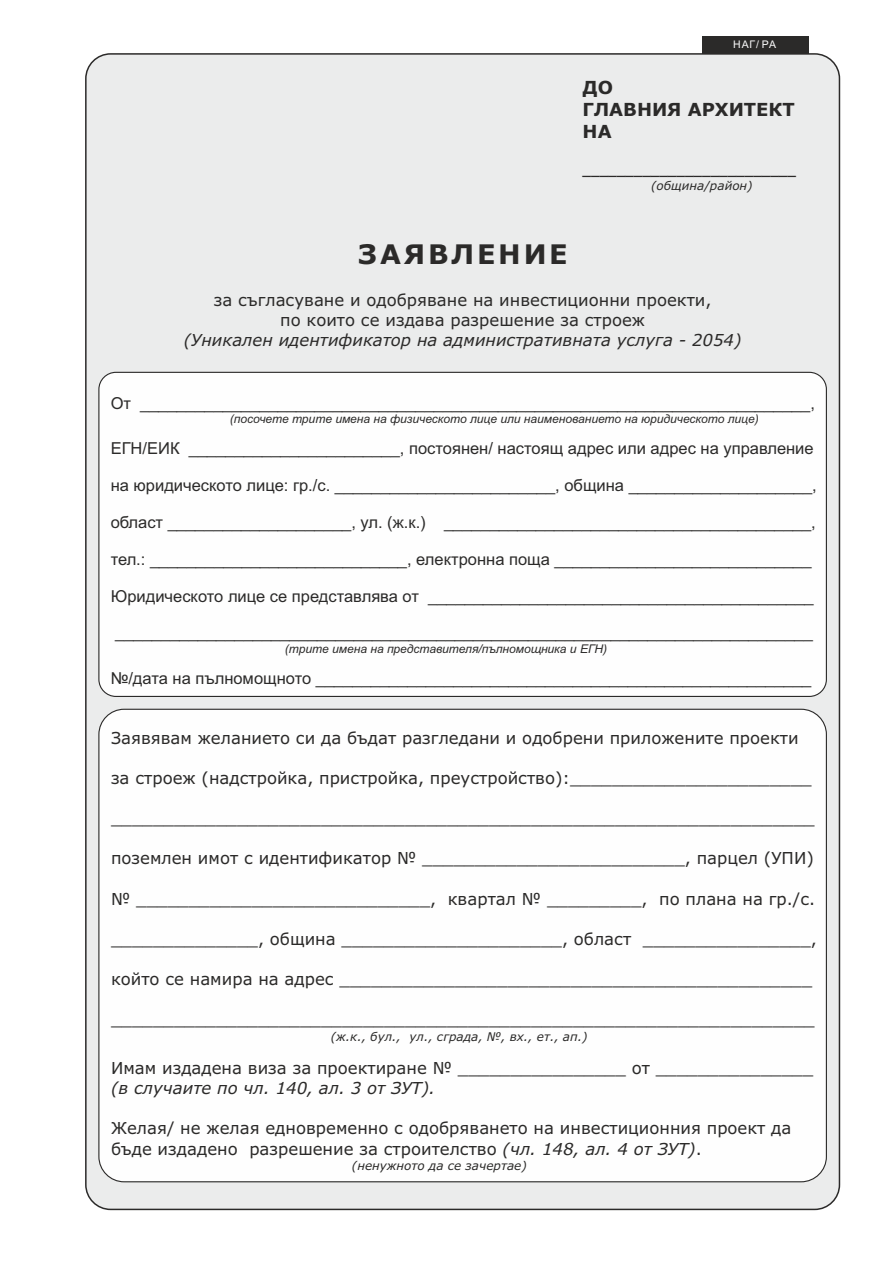
<style>
.page{position:relative;width:893px;height:1262px;background:#fff}
.page>*{position:absolute;margin:0;border:0;box-sizing:border-box;transform-origin:0 0}
.t1{font:700 27px "Verdana";letter-spacing:.105em;color:#2b2a29}
.t2{font:700 18px/21.9px "Verdana";color:#2b2a29}
.t3{font:16.5px/20.1px "Verdana";color:#2b2a29;text-align:center}
.t4{font:16.5px "Arial";color:#2b2a29}
.t5{font:italic 16.5px "Verdana";color:#2b2a29}
.t6{font:italic 12px "Arial";color:#2b2a29}
.t7{font:italic 12px "Verdana";color:#2b2a29}
.t8{font:700 12px "Verdana";color:#2b2a29}
.t9{font:10.5px "Arial";color:#fefefe}
.s1{font-style:italic}
</style>
<div class="page">
<div style="left:85px;top:53px;width:755px;height:1157px;background:#ebecec;border:2px solid #2b2a29;border-radius:25px"></div>
<div style="left:702px;top:36px;width:106px;height:17px;background:#2b2a29"></div>
<div style="left:98px;top:372px;width:729px;height:325px;background:#fefefe;border:1px solid #2b2a29;border-radius:17px"></div>
<div style="left:98px;top:708px;width:729px;height:474px;background:#fefefe;border:1px solid #2b2a29;border-radius:25px"></div>
<p class="t9" style="left:733px;top:41px;width:44px">НАГ/ РА</p>
<p class="t2" style="left:582px;top:78px;width:213px">ДО<br>ГЛАВНИЯ АРХИТЕКТ<br>НА</p>
<p class="t8" style="left:582px;top:166px;width:215px">_________________________</p>
<p class="t7" style="left:651px;top:181px;width:103px">(община/район)</p>
<h1 class="t1" style="left:358px;top:244px;width:211px">ЗАЯВЛЕНИЕ</h1>
<p class="t3" style="left:214px;top:291px;width:499px">за съгласуване и одобряване на инвестиционни проекти, по които се издава разрешение за строеж</p>
<p class="t5" style="left:184px;top:333px;width:559px">(Уникален идентификатор на административната услуга - 2054)</p>
<p class="t4" style="left:111px;top:397px;width:705px">От _________________________________________________________________________,</p>
<p class="t6" style="left:230px;top:414px;width:530px">(посочете трите имена на физическото лице или наименованието на юридическото лице)</p>
<p class="t4" style="left:111px;top:442px;width:704px">ЕГН/ЕИК _______________________, постоянен/ настоящ адрес или адрес на управление</p>
<p class="t4" style="left:111px;top:479px;width:707px">на юридическото лице: гр./с. ________________________, община ____________________,</p>
<p class="t4" style="left:111px;top:516px;width:706px">област ____________________, ул. (ж.к.) ________________________________________,</p>
<p class="t4" style="left:111px;top:552px;width:702px">тел.: ____________________________, електронна поща ____________________________</p>
<p class="t4" style="left:111px;top:589px;width:704px">Юридическото лице се представлява от __________________________________________</p>
<p class="t4" style="left:115px;top:626px;width:699px">____________________________________________________________________________</p>
<p class="t6" style="left:285px;top:644px;width:324px">(трите имена на представителя/пълномощника и ЕГН)</p>
<p class="t4" style="left:111px;top:671px;width:702px">№/дата на пълномощното ______________________________________________________</p>
<p class="t3" style="left:111px;top:729px;width:689px">Заявявам желанието си да бъдат разгледани и одобрени приложените проекти</p>
<p class="t3" style="left:111px;top:769px;width:702px">за строеж (надстройка, пристройка, преустройство):_______________________</p>
<p class="t3" style="left:111px;top:809px;width:705px">___________________________________________________________________</p>
<p class="t3" style="left:111px;top:849px;width:704px">поземлен имот с идентификатор № _________________________, парцел (УПИ)</p>
<p class="t3" style="left:111px;top:890px;width:705px">№ ____________________________, квартал № _________, по плана на гр./с.</p>
<p class="t3" style="left:111px;top:930px;width:707px">______________, община _____________________, област ________________,</p>
<p class="t3" style="left:111px;top:970px;width:702px">който се намира на адрес _____________________________________________</p>
<p class="t3" style="left:111px;top:1010px;width:705px">___________________________________________________________________</p>
<p class="t7" style="left:331px;top:1031px;width:258px">(ж.к., бул., ул., сграда, №, вх., ет., ап.)</p>
<p class="t3" style="left:111px;top:1059px;width:703px">Имам издадена виза за проектиране № ________________ от _______________</p>
<p class="t5" style="left:111px;top:1081px;width:326px">(в случаите по чл. 140, ал. 3 от ЗУТ).</p>
<p class="t3" style="left:111px;top:1119px;width:682px;text-align:left">Желая/ не желая едновременно с одобряването на инвестиционния проект да бъде издадено разрешение за строителство <span class="s1">(чл. 148, ал. 4 от ЗУТ)</span>.</p>
<p class="t7" style="left:352px;top:1160px;width:176px">(ненужното да се зачертае)</p>
</div>
